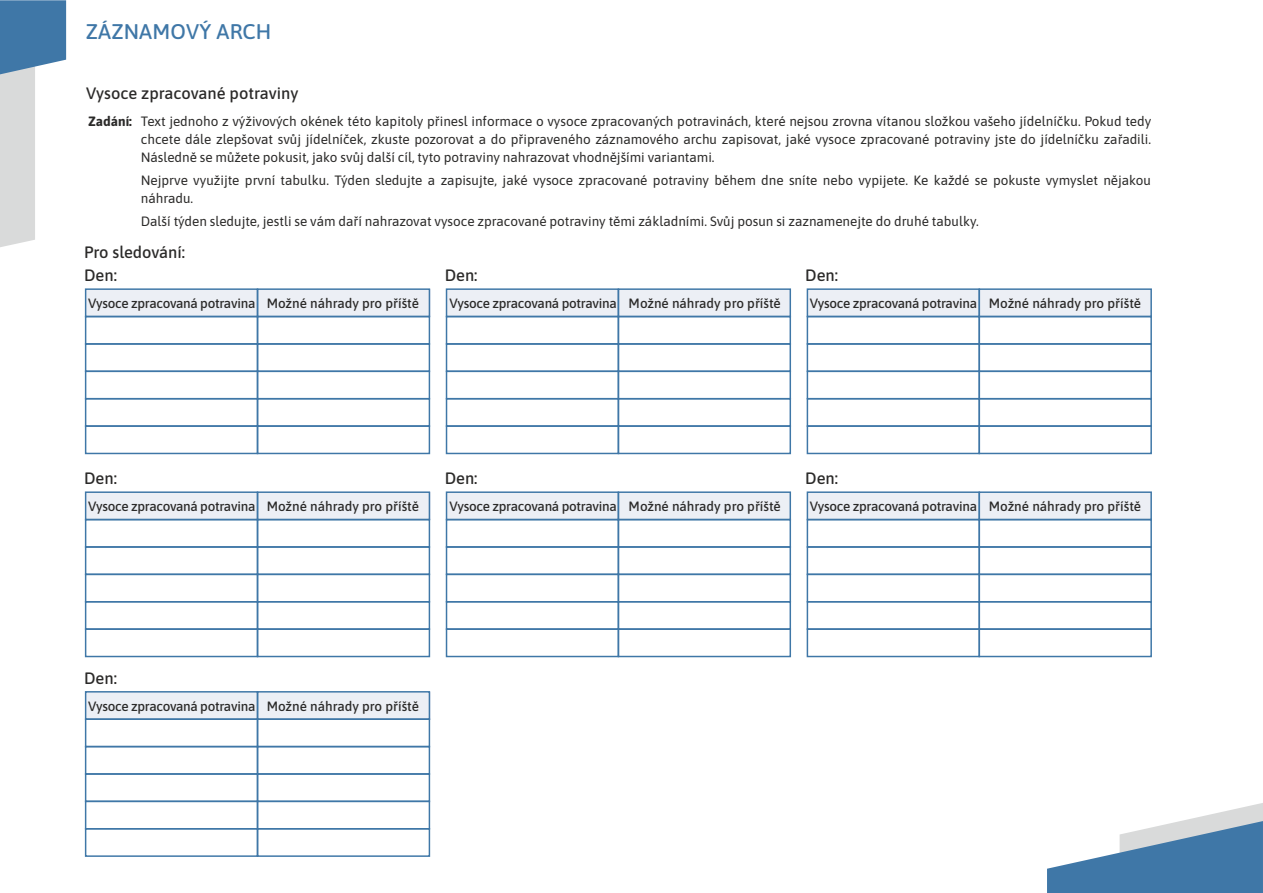
<style>
.page{position:relative;width:1263px;height:893px;background:#fff}
.page>*{position:absolute;margin:0;border:0;box-sizing:border-box;transform-origin:0 0}
.t1{font:500 21.15px "Asap";letter-spacing:.01em;color:#3f77a7}
.t2{font:500 16.5px/22.6px "Asap";color:#2b2a29}
.t3{font:13.5px/17.9px "Asap";color:#2b2a29;text-align:justify}
.t4{font:500 13.5px "Asap";letter-spacing:-.02em;color:#2b2a29}
.t5{font:700 13.5px "Asap";color:#2b2a29}
</style>
<div class="page">
<div style="left:807px;top:289px;width:344px;height:28px;background:#eceff5"></div>
<div style="left:446px;top:289px;width:344px;height:28px;background:#eceff5"></div>
<div style="left:86px;top:289px;width:345px;height:28px;background:#eceff5"></div>
<svg style="left:0;top:0;width:66px;height:247px"></svg>
<svg style="left:1047px;top:803px;width:216px;height:90px"></svg>
<div style="left:257px;top:288px;width:173px;height:29px;border:1px solid #3f77a7"></div>
<div style="left:85px;top:288px;width:173px;height:29px;border:1px solid #3f77a7"></div>
<div style="left:446px;top:288px;width:173px;height:29px;border:1px solid #3f77a7"></div>
<div style="left:618px;top:288px;width:173px;height:29px;border:1px solid #3f77a7"></div>
<div style="left:978px;top:288px;width:174px;height:29px;border:1px solid #3f77a7"></div>
<div style="left:807px;top:288px;width:173px;height:29px;border:1px solid #3f77a7"></div>
<div style="left:257px;top:316px;width:173px;height:29px;border:1px solid #3f77a7"></div>
<div style="left:85px;top:316px;width:173px;height:29px;border:1px solid #3f77a7"></div>
<div style="left:446px;top:316px;width:173px;height:29px;border:1px solid #3f77a7"></div>
<div style="left:618px;top:316px;width:173px;height:29px;border:1px solid #3f77a7"></div>
<div style="left:978px;top:316px;width:174px;height:29px;border:1px solid #3f77a7"></div>
<div style="left:807px;top:316px;width:173px;height:29px;border:1px solid #3f77a7"></div>
<div style="left:257px;top:343px;width:173px;height:29px;border:1px solid #3f77a7"></div>
<div style="left:85px;top:343px;width:173px;height:29px;border:1px solid #3f77a7"></div>
<div style="left:446px;top:343px;width:173px;height:29px;border:1px solid #3f77a7"></div>
<div style="left:618px;top:343px;width:173px;height:29px;border:1px solid #3f77a7"></div>
<div style="left:978px;top:343px;width:174px;height:29px;border:1px solid #3f77a7"></div>
<div style="left:807px;top:343px;width:173px;height:29px;border:1px solid #3f77a7"></div>
<div style="left:257px;top:371px;width:173px;height:28px;border:1px solid #3f77a7"></div>
<div style="left:85px;top:371px;width:173px;height:28px;border:1px solid #3f77a7"></div>
<div style="left:446px;top:371px;width:173px;height:28px;border:1px solid #3f77a7"></div>
<div style="left:618px;top:371px;width:173px;height:28px;border:1px solid #3f77a7"></div>
<div style="left:978px;top:371px;width:174px;height:28px;border:1px solid #3f77a7"></div>
<div style="left:807px;top:371px;width:173px;height:28px;border:1px solid #3f77a7"></div>
<div style="left:257px;top:398px;width:173px;height:29px;border:1px solid #3f77a7"></div>
<div style="left:85px;top:398px;width:173px;height:29px;border:1px solid #3f77a7"></div>
<div style="left:446px;top:398px;width:173px;height:29px;border:1px solid #3f77a7"></div>
<div style="left:618px;top:398px;width:173px;height:29px;border:1px solid #3f77a7"></div>
<div style="left:978px;top:398px;width:174px;height:29px;border:1px solid #3f77a7"></div>
<div style="left:807px;top:398px;width:173px;height:29px;border:1px solid #3f77a7"></div>
<div style="left:257px;top:425px;width:173px;height:29px;border:1px solid #3f77a7"></div>
<div style="left:85px;top:425px;width:173px;height:29px;border:1px solid #3f77a7"></div>
<div style="left:446px;top:425px;width:173px;height:29px;border:1px solid #3f77a7"></div>
<div style="left:618px;top:425px;width:173px;height:29px;border:1px solid #3f77a7"></div>
<div style="left:978px;top:425px;width:174px;height:29px;border:1px solid #3f77a7"></div>
<div style="left:807px;top:425px;width:173px;height:29px;border:1px solid #3f77a7"></div>
<div style="left:807px;top:492px;width:344px;height:28px;background:#eceff5"></div>
<div style="left:446px;top:492px;width:344px;height:28px;background:#eceff5"></div>
<div style="left:86px;top:492px;width:345px;height:28px;background:#eceff5"></div>
<div style="left:257px;top:491px;width:173px;height:29px;border:1px solid #3f77a7"></div>
<div style="left:85px;top:491px;width:173px;height:29px;border:1px solid #3f77a7"></div>
<div style="left:446px;top:491px;width:173px;height:29px;border:1px solid #3f77a7"></div>
<div style="left:618px;top:491px;width:173px;height:29px;border:1px solid #3f77a7"></div>
<div style="left:978px;top:491px;width:174px;height:29px;border:1px solid #3f77a7"></div>
<div style="left:807px;top:491px;width:173px;height:29px;border:1px solid #3f77a7"></div>
<div style="left:257px;top:519px;width:173px;height:29px;border:1px solid #3f77a7"></div>
<div style="left:85px;top:519px;width:173px;height:29px;border:1px solid #3f77a7"></div>
<div style="left:446px;top:519px;width:173px;height:29px;border:1px solid #3f77a7"></div>
<div style="left:618px;top:519px;width:173px;height:29px;border:1px solid #3f77a7"></div>
<div style="left:978px;top:519px;width:174px;height:29px;border:1px solid #3f77a7"></div>
<div style="left:807px;top:519px;width:173px;height:29px;border:1px solid #3f77a7"></div>
<div style="left:257px;top:546px;width:173px;height:29px;border:1px solid #3f77a7"></div>
<div style="left:85px;top:546px;width:173px;height:29px;border:1px solid #3f77a7"></div>
<div style="left:446px;top:546px;width:173px;height:29px;border:1px solid #3f77a7"></div>
<div style="left:618px;top:546px;width:173px;height:29px;border:1px solid #3f77a7"></div>
<div style="left:978px;top:546px;width:174px;height:29px;border:1px solid #3f77a7"></div>
<div style="left:807px;top:546px;width:173px;height:29px;border:1px solid #3f77a7"></div>
<div style="left:257px;top:574px;width:173px;height:28px;border:1px solid #3f77a7"></div>
<div style="left:85px;top:574px;width:173px;height:28px;border:1px solid #3f77a7"></div>
<div style="left:446px;top:574px;width:173px;height:28px;border:1px solid #3f77a7"></div>
<div style="left:618px;top:574px;width:173px;height:28px;border:1px solid #3f77a7"></div>
<div style="left:978px;top:574px;width:174px;height:28px;border:1px solid #3f77a7"></div>
<div style="left:807px;top:574px;width:173px;height:28px;border:1px solid #3f77a7"></div>
<div style="left:257px;top:601px;width:173px;height:29px;border:1px solid #3f77a7"></div>
<div style="left:85px;top:601px;width:173px;height:29px;border:1px solid #3f77a7"></div>
<div style="left:446px;top:601px;width:173px;height:29px;border:1px solid #3f77a7"></div>
<div style="left:618px;top:601px;width:173px;height:29px;border:1px solid #3f77a7"></div>
<div style="left:978px;top:601px;width:174px;height:29px;border:1px solid #3f77a7"></div>
<div style="left:807px;top:601px;width:173px;height:29px;border:1px solid #3f77a7"></div>
<div style="left:257px;top:628px;width:173px;height:29px;border:1px solid #3f77a7"></div>
<div style="left:85px;top:628px;width:173px;height:29px;border:1px solid #3f77a7"></div>
<div style="left:446px;top:628px;width:173px;height:29px;border:1px solid #3f77a7"></div>
<div style="left:618px;top:628px;width:173px;height:29px;border:1px solid #3f77a7"></div>
<div style="left:978px;top:628px;width:174px;height:29px;border:1px solid #3f77a7"></div>
<div style="left:807px;top:628px;width:173px;height:29px;border:1px solid #3f77a7"></div>
<div style="left:86px;top:692px;width:345px;height:27px;background:#eceff5"></div>
<div style="left:257px;top:691px;width:173px;height:29px;border:1px solid #3f77a7"></div>
<div style="left:85px;top:691px;width:173px;height:29px;border:1px solid #3f77a7"></div>
<div style="left:257px;top:718px;width:173px;height:29px;border:1px solid #3f77a7"></div>
<div style="left:85px;top:718px;width:173px;height:29px;border:1px solid #3f77a7"></div>
<div style="left:257px;top:746px;width:173px;height:29px;border:1px solid #3f77a7"></div>
<div style="left:85px;top:746px;width:173px;height:29px;border:1px solid #3f77a7"></div>
<div style="left:257px;top:773px;width:173px;height:29px;border:1px solid #3f77a7"></div>
<div style="left:85px;top:773px;width:173px;height:29px;border:1px solid #3f77a7"></div>
<div style="left:257px;top:801px;width:173px;height:28px;border:1px solid #3f77a7"></div>
<div style="left:85px;top:801px;width:173px;height:28px;border:1px solid #3f77a7"></div>
<div style="left:257px;top:828px;width:173px;height:29px;border:1px solid #3f77a7"></div>
<div style="left:85px;top:828px;width:173px;height:29px;border:1px solid #3f77a7"></div>
<h1 class="t1" style="left:86px;top:19px;width:187px">ZÁZNAMOVÝ ARCH</h1>
<p class="t2" style="left:86px;top:81px;width:214px">Vysoce zpracované potraviny</p>
<p class="t5" style="left:88px;top:113px;width:45px">Zadání:</p>
<p class="t3" style="left:141px;top:112px;width:1012px">Text jednoho z výživových okének této kapitoly přinesl informace o vysoce zpracovaných potravinách, které nejsou zrovna vítanou složkou vašeho jídelníčku. Pokud tedy chcete dále zlepšovat svůj jídelníček, zkuste pozorovat a do připraveného záznamového archu zapisovat, jaké vysoce zpracované potraviny jste do jídelníčku zařadili.<br>Následně se můžete pokusit, jako svůj další cíl, tyto potraviny nahrazovat vhodnějšími variantami.</p>
<p class="t3" style="left:141px;top:171px;width:1012px">Nejprve využijte první tabulku. Týden sledujte a zapisujte, jaké vysoce zpracované potraviny během dne sníte nebo vypijete. Ke každé se pokuste vymyslet nějakou náhradu.</p>
<p class="t3" style="left:141px;top:212px;width:839px">Další týden sledujte, jestli se vám daří nahrazovat vysoce zpracované potraviny těmi základními. Svůj posun si zaznamenejte do druhé tabulky.</p>
<p class="t2" style="left:84px;top:241px;width:102px">Pro sledování:<br>Den:</p>
<p class="t4" style="left:88px;top:296px;width:332px">Vysoce zpracovaná potravina Možné náhrady pro příště</p>
<p class="t2" style="left:445px;top:264px;width:34px">Den:</p>
<p class="t2" style="left:805px;top:264px;width:34px">Den:</p>
<p class="t4" style="left:449px;top:296px;width:333px">Vysoce zpracovaná potravina Možné náhrady pro příště</p>
<p class="t4" style="left:810px;top:296px;width:333px">Vysoce zpracovaná potravina Možné náhrady pro příště</p>
<p class="t2" style="left:84px;top:467px;width:34px">Den:</p>
<p class="t2" style="left:445px;top:467px;width:34px">Den:</p>
<p class="t2" style="left:805px;top:467px;width:34px">Den:</p>
<p class="t4" style="left:88px;top:499px;width:332px">Vysoce zpracovaná potravina Možné náhrady pro příště</p>
<p class="t4" style="left:449px;top:499px;width:333px">Vysoce zpracovaná potravina Možné náhrady pro příště</p>
<p class="t4" style="left:810px;top:499px;width:333px">Vysoce zpracovaná potravina Možné náhrady pro příště</p>
<p class="t2" style="left:84px;top:666px;width:34px">Den:</p>
<p class="t4" style="left:88px;top:698px;width:332px">Vysoce zpracovaná potravina Možné náhrady pro příště</p>
</div>
